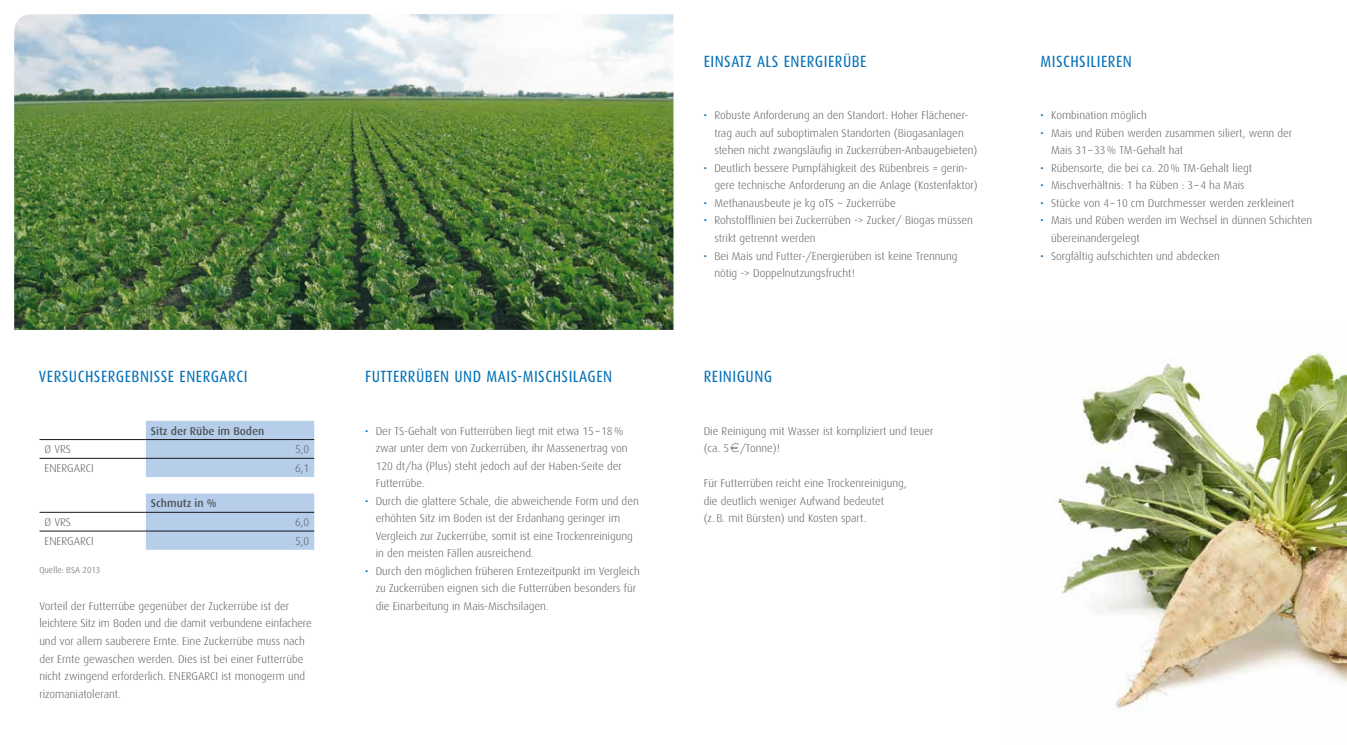
<style>
.page{position:relative;width:1347px;height:745px;background:#fff}
.page>*{position:absolute;margin:0;border:0;box-sizing:border-box;transform-origin:0 0}
.t1{font:16.25px "Dax Condensed";letter-spacing:.03em;color:#0070b8}
.t2{font:300 11.25px/17.5px "Dax";color:#505559}
.t3{font:500 11.25px "Dax";color:#505559}
.t4{font:300 8.75px "Dax";color:#505559}
.s1{font-weight:700;color:#0070b8}
.s2{font-family:"Euro font";font-weight:400}
</style>
<div class="page">
<img style="left:1056px;top:352px;width:290px;height:359px">
<img style="left:14px;top:14px;width:659px;height:316px">
<div style="left:146px;top:420px;width:168px;height:56px;background:#b6cee9"></div>
<hr style="left:146px;top:439px;width:168px;height:1px;background:#1a171c">
<hr style="left:39px;top:439px;width:107px;height:1px;background:#1a171c">
<hr style="left:39px;top:458px;width:107px;height:1px;background:#1a171c">
<hr style="left:146px;top:458px;width:168px;height:1px;background:#1a171c">
<div style="left:146px;top:493px;width:168px;height:56px;background:#b6cee9"></div>
<hr style="left:146px;top:511px;width:168px;height:1px;background:#1a171c">
<hr style="left:39px;top:511px;width:107px;height:1px;background:#1a171c">
<hr style="left:39px;top:530px;width:107px;height:1px;background:#1a171c">
<hr style="left:146px;top:530px;width:168px;height:1px;background:#1a171c">
<h1 class="t1" style="left:39px;top:367px;width:149px">VERSUCHSERGEBNISSE ENERGARCI</h1>
<p class="t3" style="left:151px;top:424px;width:115px">Sitz der Rübe im Boden</p>
<p class="t2" style="left:44px;top:440px;width:28px">Ø VRS</p>
<p class="t2" style="left:295px;top:440px;width:16px">5,0</p>
<p class="t2" style="left:44px;top:459px;width:51px">ENERGARCI</p>
<p class="t2" style="left:295px;top:459px;width:16px">6,1</p>
<p class="t3" style="left:151px;top:496px;width:67px">Schmutz in %</p>
<p class="t2" style="left:44px;top:513px;width:28px">Ø VRS</p>
<p class="t2" style="left:295px;top:513px;width:16px">6,0</p>
<p class="t2" style="left:44px;top:532px;width:51px">ENERGARCI</p>
<p class="t2" style="left:295px;top:532px;width:16px">5,0</p>
<p class="t4" style="left:39px;top:564px;width:63px">Quelle: BSA 2013</p>
<p class="t2" style="left:39px;top:597px;width:274px">Vorteil der Futterrübe gegenüber der Zuckerrübe ist der leichtere Sitz im Boden und die damit verbundene einfachere und vor allem sauberere Ernte. Eine Zuckerrübe muss nach der Ernte gewaschen werden. Dies ist bei einer Futterrübe nicht zwingend erforderlich. ENERGARCI ist monogerm und rizomaniatolerant.</p>
<h1 class="t1" style="left:703px;top:52px;width:164px">EINSATZ ALS ENERGIERÜBE</h1>
<p class="t2" style="left:703px;top:107px;width:266px"><span class="s1">·</span> Robuste Anforderung an den Standort: Hoher Flächener-</p>
<p class="t2" style="left:714px;top:124px;width:251px">trag auch auf suboptimalen Standorten (Biogasanlagen</p>
<p class="t2" style="left:714px;top:142px;width:265px">stehen nicht zwangsläufig in Zuckerrüben-Anbaugebieten)</p>
<p class="t2" style="left:703px;top:159px;width:266px"><span class="s1">·</span> Deutlich bessere Pumpfähigkeit des Rübenbreis = gerin-</p>
<p class="t2" style="left:714px;top:177px;width:265px">gere technische Anforderung an die Anlage (Kostenfaktor)</p>
<p class="t2" style="left:703px;top:194px;width:194px"><span class="s1">·</span> Methanausbeute je kg oTS ~ Zuckerrübe</p>
<p class="t2" style="left:703px;top:212px;width:271px"><span class="s1">·</span> Rohstofflinien bei Zuckerrüben -&gt; Zucker/ Biogas müssen</p>
<p class="t2" style="left:714px;top:229px;width:103px">strikt getrennt werden</p>
<p class="t2" style="left:703px;top:247px;width:255px"><span class="s1">·</span> Bei Mais und Futter-/Energierüben ist keine Trennung</p>
<p class="t2" style="left:714px;top:264px;width:142px">nötig -&gt; Doppelnutzungsfrucht!</p>
<h1 class="t1" style="left:365px;top:367px;width:248px">FUTTERRÜBEN UND MAIS-MISCHSILAGEN</h1>
<h1 class="t1" style="left:703px;top:367px;width:70px">REINIGUNG</h1>
<p class="t2" style="left:365px;top:422px;width:260px"><span class="s1">·</span> Der TS-Gehalt von Futterrüben liegt mit etwa 15–18%</p>
<p class="t2" style="left:376px;top:439px;width:253px">zwar unter dem von Zuckerrüben, ihr Massenertrag von</p>
<p class="t2" style="left:376px;top:457px;width:247px">120 dt/ha (Plus) steht jedoch auf der Haben-Seite der</p>
<p class="t2" style="left:376px;top:474px;width:50px">Futterrübe.</p>
<p class="t2" style="left:365px;top:492px;width:275px"><span class="s1">·</span> Durch die glattere Schale, die abweichende Form und den</p>
<p class="t2" style="left:376px;top:509px;width:246px">erhöhten Sitz im Boden ist der Erdanhang geringer im</p>
<p class="t2" style="left:376px;top:527px;width:259px">Vergleich zur Zuckerrübe, somit ist eine Trockenreinigung</p>
<p class="t2" style="left:376px;top:544px;width:159px">in den meisten Fällen ausreichend.</p>
<p class="t2" style="left:365px;top:562px;width:276px"><span class="s1">·</span> Durch den möglichen früheren Erntezeitpunkt im Vergleich</p>
<p class="t2" style="left:376px;top:579px;width:262px">zu Zuckerrüben eignen sich die Futterrüben besonders für</p>
<p class="t2" style="left:376px;top:597px;width:174px">die Einarbeitung in Mais-Mischsilagen.</p>
<p class="t2" style="left:703px;top:422px;width:231px">Die Reinigung mit Wasser ist kompliziert und teuer (ca. 5<span class="s2">h</span>/Tonne)!</p>
<p class="t2" style="left:703px;top:474px;width:204px">Für Futterrüben reicht eine Trockenreinigung, die deutlich weniger Aufwand bedeutet (z.B. mit Bürsten) und Kosten spart.</p>
<h1 class="t1" style="left:1040px;top:52px;width:93px">MISCHSILIEREN</h1>
<p class="t2" style="left:1040px;top:107px;width:108px"><span class="s1">·</span> Kombination möglich</p>
<p class="t2" style="left:1040px;top:124px;width:253px"><span class="s1">·</span> Mais und Rüben werden zusammen siliert, wenn der</p>
<p class="t2" style="left:1051px;top:142px;width:134px">Mais 31–33% TM-Gehalt hat</p>
<p class="t2" style="left:1040px;top:159px;width:213px"><span class="s1">·</span> Rübensorte, die bei ca. 20% TM-Gehalt liegt</p>
<p class="t2" style="left:1040px;top:177px;width:206px"><span class="s1">·</span> Mischverhältnis: 1 ha Rüben : 3–4 ha Mais</p>
<p class="t2" style="left:1040px;top:194px;width:255px"><span class="s1">·</span> Stücke von 4–10 cm Durchmesser werden zerkleinert</p>
<p class="t2" style="left:1040px;top:212px;width:273px"><span class="s1">·</span> Mais und Rüben werden im Wechsel in dünnen Schichten</p>
<p class="t2" style="left:1051px;top:229px;width:90px">übereinandergelegt</p>
<p class="t2" style="left:1040px;top:247px;width:181px"><span class="s1">·</span> Sorgfältig aufschichten und abdecken</p>
</div>
